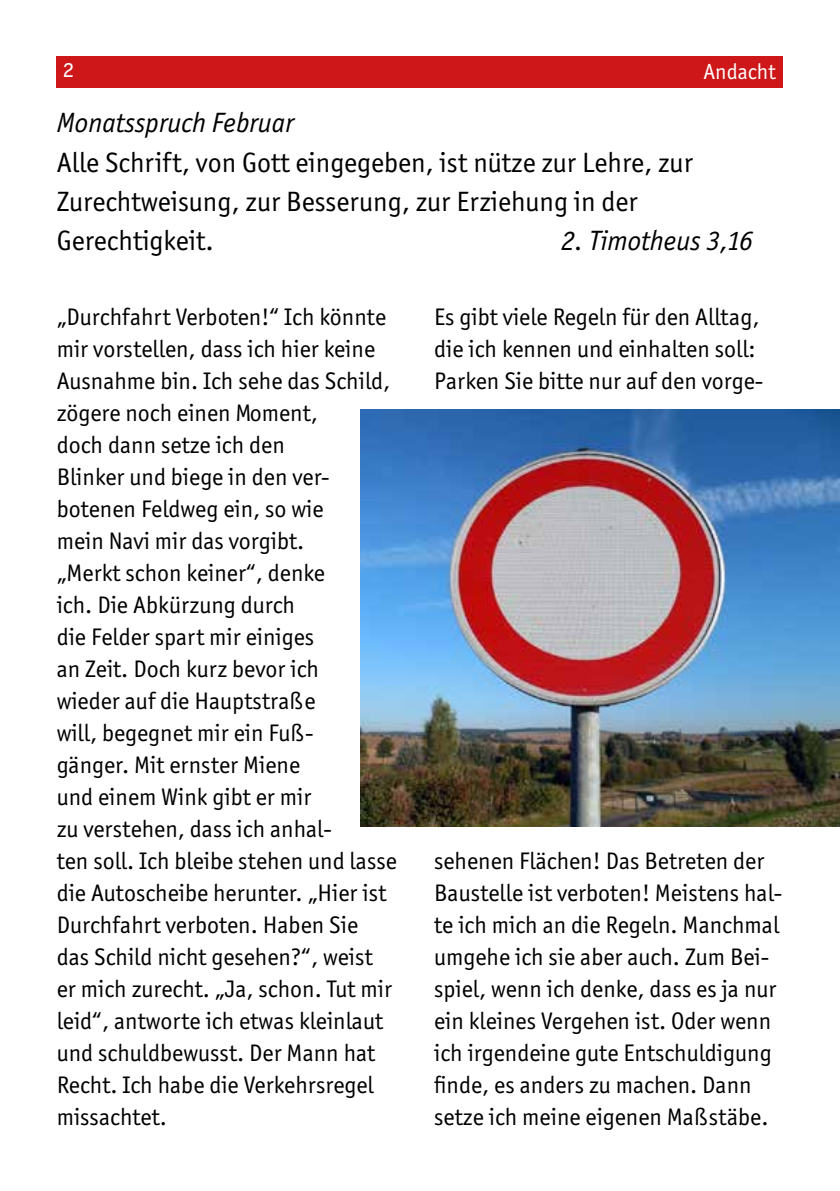
<style>
.page{position:relative;width:840px;height:1191px;background:#fff}
.page>*{position:absolute;margin:0;border:0;box-sizing:border-box;transform-origin:0 0}
.t1{font:28px/39.2px "Officina Sans ITC Std";color:#000}
.t2{font:italic 28px "Officina Sans ITC Std";color:#000}
.t3{font:24px/32px "Officina Sans ITC Std";color:#000}
.t4{font:24px "Officina Sans ITC Std";color:#fff}
.t5{font:22px "Officina Sans ITC Std";color:#fff}
</style>
<div class="page">
<div style="left:57px;top:57px;width:725px;height:31px;background:#cd1719"></div>
<img style="left:360px;top:410px;width:479px;height:416px">
<p class="t4" style="left:62px;top:55px;width:13px">2</p>
<p class="t5" style="left:703px;top:59px;width:74px">Andacht</p>
<p class="t2" style="left:57px;top:107px;width:238px">Monatsspruch Februar</p>
<p class="t1" style="left:57px;top:142px;width:637px">Alle Schrift, von Gott eingegeben, ist nütze zur Lehre, zur<br>Zurechtweisung, zur Besserung, zur Erziehung in der<br>Gerechtigkeit.</p>
<p class="t2" style="left:561px;top:225px;width:193px">2. Timotheus 3,16</p>
<p class="t3" style="left:57px;top:301px;width:341px">„Durchfahrt Verboten!“ Ich könnte mir vorstellen, dass ich hier keine<br>Ausnahme bin. Ich sehe das Schild, zögere noch einen Moment,<br>doch dann setze ich den<br>Blinker und biege in den ver&shy;botenen Feldweg ein, so wie<br>mein Navi mir das vorgibt.<br>„Merkt schon keiner“, denke<br>ich. Die Abkürzung durch<br>die Felder spart mir einiges<br>an Zeit. Doch kurz bevor ich<br>wieder auf die Hauptstraße<br>will, begegnet mir ein Fuß-<br>gänger. Mit ernster Miene<br>und einem Wink gibt er mir<br>zu verstehen, dass ich anhal-<br>ten soll. Ich bleibe stehen und lasse die Autoscheibe herunter. „Hier ist<br>Durchfahrt verboten. Haben Sie<br>das Schild nicht gesehen?“, weist er mich zurecht. „Ja, schon. Tut mir leid“, antworte ich etwas kleinlaut und schuldbewusst. Der Mann hat<br>Recht. Ich habe die Verkehrsregel missachtet.</p>
<p class="t3" style="left:434px;top:301px;width:330px">Es gibt viele Regeln für den Alltag, die ich kennen und einhalten soll:<br>Parken Sie bitte nur auf den vorge-</p>
<p class="t3" style="left:434px;top:845px;width:349px">sehenen Flächen! Das Betreten der Baustelle ist verboten! Meistens hal&shy;te ich mich an die Regeln. Manchmal umgehe ich sie aber auch. Zum Bei&shy;spiel, wenn ich denke, dass es ja nur ein kleines Vergehen ist. Oder wenn ich irgendeine gute Entschuldigung finde, es anders zu machen. Dann setze ich meine eigenen Maßstäbe.</p>
</div>
